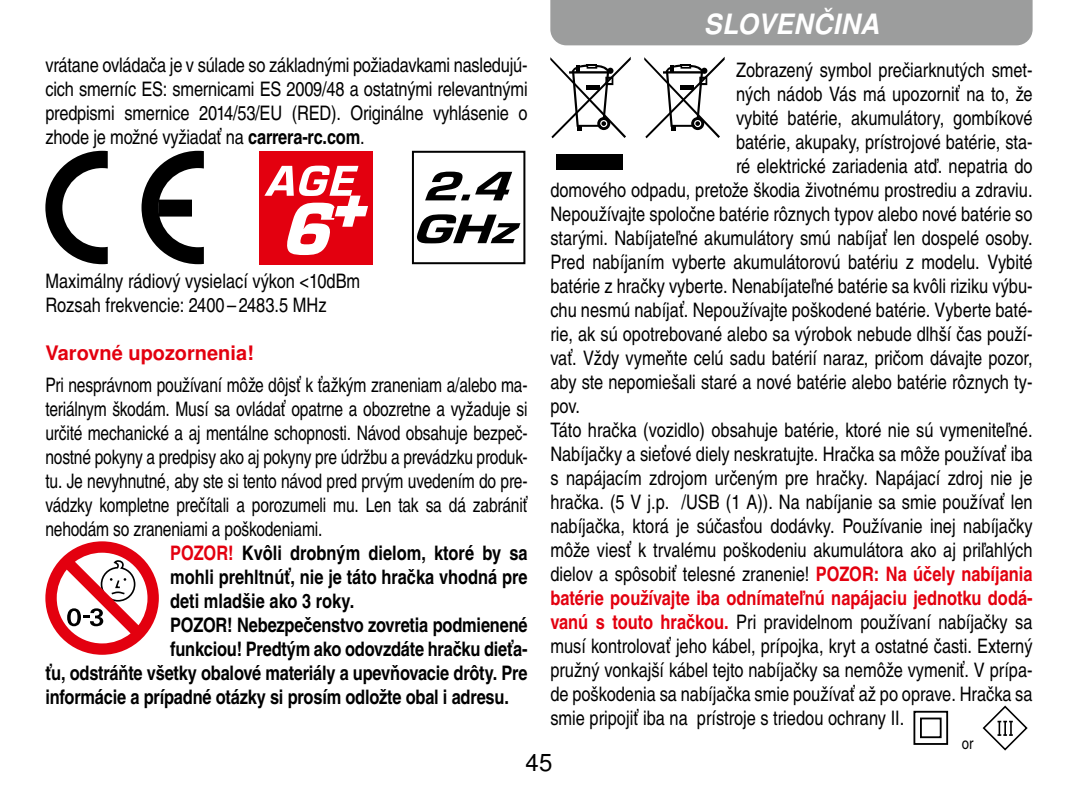
<style>
.page{position:relative;width:1078px;height:794px;background:#fff}
.page>*{position:absolute;margin:0;border:0;box-sizing:border-box;transform-origin:0 0}
.t1{font:italic 700 28px "Nimbus San LOT";letter-spacing:.015em;color:#fff;scale:.94 1}
.t2{font:24px "Nimbus San LOT";color:#000}
.t3{font:20px/24px "Nimbus San LOT Reg Con";color:#000;text-align:justify}
.t4{font:20px/24px "Nimbus San LOT Reg Con";color:#000;text-align:justify;scale:.95 1}
.t5{font:20px "Nimbus San LOT Bol Con";letter-spacing:-.01em;color:#000}
.t6{font:20px "Nimbus San LOT Bol Con";color:#e3000f}
.t7{font:700 20px "Nimbus San LOT";color:#e3000f}
.t8{font:16px "Nimbus San LOT Reg Con";color:#000}
.s1{font-family:"Nimbus San LOT Bol Con"}
.s2{font-family:"Nimbus San LOT Bol Con";color:#e3000f}
.s3{color:#e3000f}
</style>
<div class="page">
<svg style="left:45px;top:151px;width:63px;height:113px"></svg>
<svg style="left:141px;top:151px;width:63px;height:113px"></svg>
<div style="left:259px;top:151px;width:114px;height:113px;background:#e3000f"></div>
<svg style="left:264px;top:166px;width:104px;height:89px"></svg>
<svg style="left:411px;top:150px;width:115px;height:115px"></svg>
<svg style="left:45px;top:541px;width:114px;height:114px"></svg>
<div style="left:556px;top:154px;width:67px;height:16px;background:#000"></div>
<svg style="left:550px;top:57px;width:80px;height:81px"></svg>
<svg style="left:644px;top:57px;width:80px;height:81px"></svg>
<svg style="left:913px;top:710px;width:35px;height:35px"></svg>
<svg style="left:982px;top:705px;width:46px;height:46px"></svg>
<div style="left:550px;top:0;width:482px;height:45px;background:#9c9d9d"></div>
<h1 class="t1" style="left:703px;top:8px;width:188px">SLOVENČINA</h1>
<p class="t3" style="left:45px;top:53px;width:483px">vrátane ovládača je v súlade so základnými požiadavkami nasledujú&shy;cich smerníc ES: smernicami ES 2009/48 a ostatnými relevantnými predpismi smernice 2014/53/EU (RED). Originálne vyhlásenie o zhode je možné vyžiadať na <span class="s1">carrera-rc.com</span>.</p>
<p class="t3" style="left:735px;top:58px;width:298px">Zobrazený symbol prečiarknutých smet-</p>
<p class="t3" style="left:735px;top:82px;width:298px">ných nádob Vás má upozorniť na to, že</p>
<p class="t3" style="left:735px;top:106px;width:298px">vybité batérie, akumulátory, gombíkové</p>
<p class="t3" style="left:735px;top:130px;width:298px">batérie, akupaky, prístrojové batérie, sta-</p>
<p class="t3" style="left:735px;top:154px;width:298px">ré elektrické zariadenia atď. nepatria do</p>
<p class="t3" style="left:550px;top:178px;width:483px">domového odpadu, pretože škodia životnému prostrediu a zdraviu.</p>
<p class="t3" style="left:550px;top:202px;width:483px">Nepoužívajte spoločne batérie rôznych typov alebo nové batérie so</p>
<p class="t3" style="left:550px;top:226px;width:483px">starými. Nabíjateľné akumulátory smú nabíjať len dospelé osoby.</p>
<p class="t3" style="left:550px;top:250px;width:483px">Pred nabíjaním vyberte akumulátorovú batériu z modelu. Vybité</p>
<p class="t3" style="left:550px;top:274px;width:483px">batérie z hračky vyberte. Nenabíjateľné batérie sa kvôli riziku výbu-</p>
<p class="t3" style="left:550px;top:298px;width:483px">chu nesmú nabíjať. Nepoužívajte poškodené batérie. Vyberte baté-</p>
<p class="t3" style="left:550px;top:322px;width:483px">rie, ak sú opotrebované alebo sa výrobok nebude dlhší čas použí-</p>
<p class="t3" style="left:550px;top:346px;width:483px">vať. Vždy vymeňte celú sadu batérií naraz, pričom dávajte pozor,</p>
<p class="t3" style="left:550px;top:370px;width:483px">aby ste nepomiešali staré a nové batérie alebo batérie rôznych ty-</p>
<p class="t3" style="left:550px;top:394px;width:31px">pov.</p>
<p class="t3" style="left:550px;top:418px;width:483px">Táto hračka (vozidlo) obsahuje batérie, ktoré nie sú vymeniteľné.</p>
<p class="t3" style="left:550px;top:442px;width:483px">Nabíjačky a sieťové diely neskratujte. Hračka sa môže používať iba</p>
<p class="t3" style="left:550px;top:466px;width:483px">s napájacím zdrojom určeným pre hračky. Napájací zdroj nie je</p>
<p class="t3" style="left:550px;top:490px;width:483px">hračka. (5 V j.p. /USB (1 A)). Na nabíjanie sa smie používať len</p>
<p class="t3" style="left:550px;top:514px;width:483px">nabíjačka, ktorá je súčasťou dodávky. Používanie inej nabíjačky</p>
<p class="t3" style="left:550px;top:538px;width:483px">môže viesť k trvalému poškodeniu akumulátora ako aj priľahlých</p>
<p class="t3" style="left:550px;top:562px;width:483px">dielov a spôsobiť telesné zranenie! <span class="s2">POZOR: Na účely nabíjania</span></p>
<p class="t6" style="left:550px;top:585px;width:483px">batérie používajte iba odnímateľnú napájaciu jednotku dodá-</p>
<p class="t3" style="left:550px;top:610px;width:483px"><span class="s2">vanú s touto hračkou.</span> Pri pravidelnom používaní nabíjačky sa musí kontrolovať jeho kábel, prípojka, kryt a ostatné časti. Externý pružný vonkajší kábel tejto nabíjačky sa nemôže vymeniť. V prípa&shy;de poškodenia sa nabíjačka smie používať až po oprave. Hračka sa smie pripojiť iba na prístroje s triedou ochrany II.</p>
<p class="t8" style="left:961px;top:734px;width:13px">or</p>
<p class="t2" style="left:525px;top:748px;width:28px">45</p>
<p class="t3" style="left:45px;top:269px;width:316px">Maximálny rádiový vysielací výkon &lt;10dBm<br>Rozsah frekvencie: 2400 – 2483.5 MHz</p>
<p class="t7" style="left:45px;top:341px;width:210px">Varovné upozornenia!</p>
<p class="t4" style="left:45px;top:373px;width:509px">Pri nesprávnom používaní môže dôjsť k ťažkým zraneniam a/alebo ma&shy;teriálnym škodám. Musí sa ovládať opatrne a obozretne a vyžaduje si určité mechanické a aj mentálne schopnosti. Návod obsahuje bezpeč&shy;nostné pokyny a predpisy ako aj pokyny pre údržbu a prevádzku produk&shy;tu. Je nevyhnutné, aby ste si tento návod pred prvým uvedením do pre&shy;vádzky kompletne prečítali a porozumeli mu. Len tak sa dá zabrániť nehodám so zraneniami a poškodeniami.</p>
<p class="t5" style="left:170px;top:541px;width:359px"><span class="s3">POZOR!</span> Kvôli drobným dielom, ktoré by sa</p>
<p class="t5" style="left:170px;top:565px;width:359px">mohli prehltnúť, nie je táto hračka vhodná pre</p>
<p class="t5" style="left:170px;top:589px;width:185px">deti mladšie ako 3 roky.</p>
<p class="t5" style="left:170px;top:613px;width:359px">POZOR! Nebezpečenstvo zovretia podmienené</p>
<p class="t5" style="left:170px;top:637px;width:359px">funkciou! Predtým ako odovzdáte hračku dieťa-</p>
<p class="t5" style="left:45px;top:661px;width:483px">ťu, odstráňte všetky obalové materiály a upevňovacie drôty. Pre</p>
<p class="t5" style="left:45px;top:685px;width:465px">informácie a prípadné otázky si prosím odložte obal i adresu.</p>
</div>
